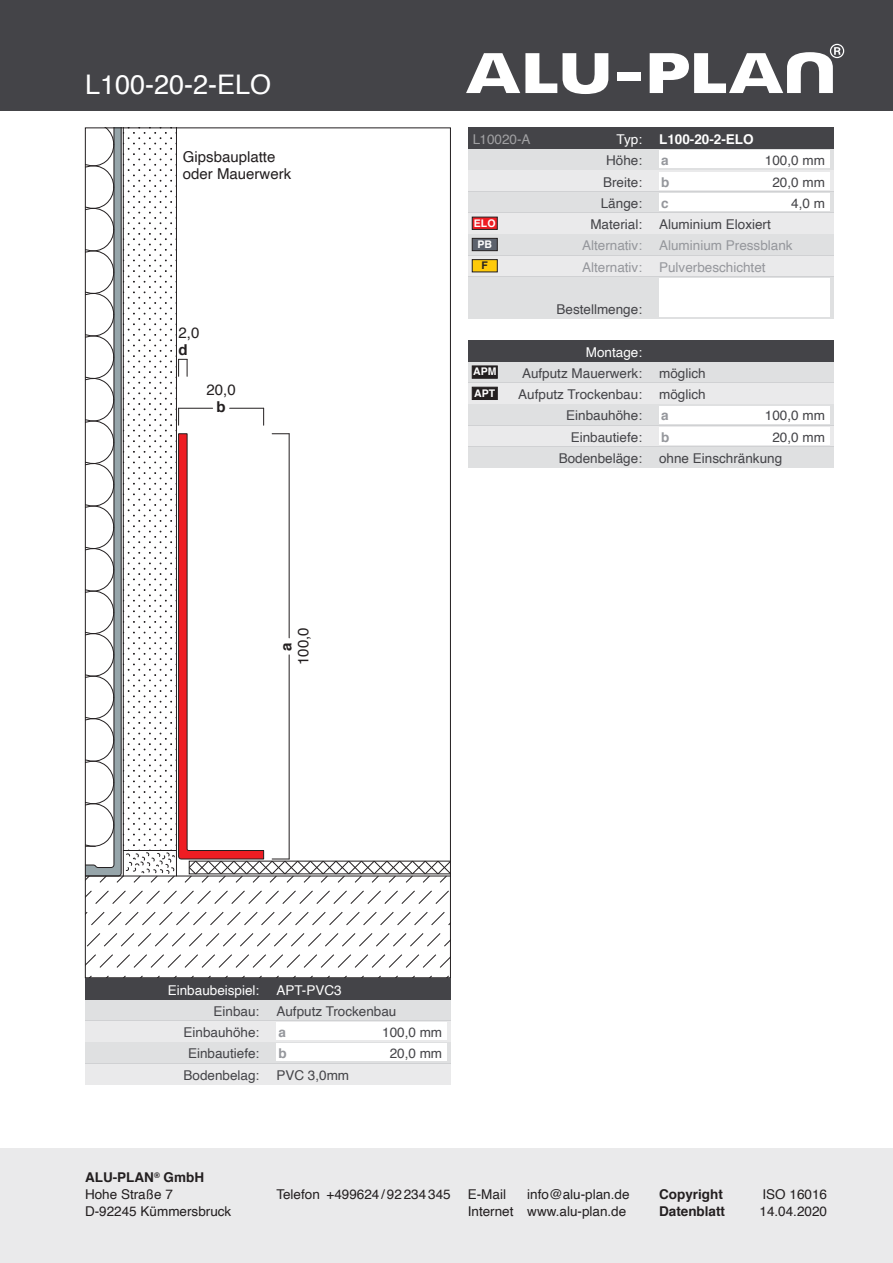
<style>
.page{position:relative;width:893px;height:1263px;background:#fff}
.page>*{position:absolute;margin:0;border:0;box-sizing:border-box;transform-origin:0 0}
.t1{font:27px "Helvetica";color:#fff}
.t2{font:15px/17px "Helvetica";color:#231f20;text-align:center}
.t3{font:700 15px "Helvetica";color:#231f20}
.t4{font:13.5px "Helvetica";color:#444448}
.t5{font:13.5px "Helvetica";color:#231f20}
.t6{font:13.5px "Helvetica";color:#95979c}
.t7{font:13.5px "Helvetica";color:#fff}
.t8{font:700 13.5px "Helvetica";color:#231f20}
.t9{font:700 13.5px "Helvetica";color:#fff}
.t10{font:700 13.5px "Helvetica";color:#95979c}
.t11{font:700 10.5px "Helvetica";color:#fff}
.t12{font:700 10.5px "Helvetica";color:#231f20}
.s1{font-weight:700}
</style>
<div class="page">
<div style="left:0;top:1148px;width:893px;height:115px;background:#eaeaeb"></div>
<div style="left:0;top:0;width:893px;height:111px;background:#444448"></div>
<svg style="left:87px;top:890px;width:362px;height:14px"></svg>
<svg style="left:87px;top:912px;width:362px;height:14px"></svg>
<svg style="left:87px;top:933px;width:362px;height:14px"></svg>
<svg style="left:87px;top:954px;width:362px;height:14px"></svg>
<svg style="left:90px;top:975px;width:359px;height:1px"></svg>
<svg style="left:87px;top:130px;width:362px;height:753px"></svg>
<div style="left:468px;top:383px;width:365px;height:21px;background:#eaeaeb"></div>
<div style="left:468px;top:361px;width:365px;height:22px;background:#dfe0e1"></div>
<div style="left:468px;top:446px;width:365px;height:22px;background:#dfe0e1"></div>
<div style="left:468px;top:425px;width:365px;height:21px;background:#eaeaeb"></div>
<div style="left:659px;top:427px;width:170px;height:17px;background:#fff"></div>
<div style="left:468px;top:404px;width:365px;height:21px;background:#dfe0e1"></div>
<div style="left:659px;top:406px;width:170px;height:17px;background:#fff"></div>
<div style="left:468px;top:340px;width:365px;height:21px;background:#444448"></div>
<div style="left:85px;top:999px;width:366px;height:21px;background:#dfe0e1"></div>
<div style="left:85px;top:1063px;width:366px;height:21px;background:#eaeaeb"></div>
<div style="left:85px;top:1042px;width:366px;height:21px;background:#dfe0e1"></div>
<div style="left:276px;top:1044px;width:170px;height:17px;background:#fff"></div>
<div style="left:85px;top:1020px;width:366px;height:22px;background:#eaeaeb"></div>
<div style="left:276px;top:1023px;width:170px;height:17px;background:#fff"></div>
<div style="left:85px;top:978px;width:366px;height:21px;background:#444448"></div>
<div style="left:468px;top:276px;width:365px;height:43px;background:#dfe0e1"></div>
<div style="left:659px;top:279px;width:170px;height:38px;background:#fff"></div>
<div style="left:468px;top:255px;width:365px;height:21px;background:#eaeaeb"></div>
<div style="left:468px;top:234px;width:365px;height:21px;background:#dfe0e1"></div>
<div style="left:468px;top:213px;width:365px;height:21px;background:#eaeaeb"></div>
<div style="left:468px;top:191px;width:365px;height:22px;background:#dfe0e1"></div>
<div style="left:659px;top:193px;width:170px;height:17px;background:#fff"></div>
<div style="left:468px;top:170px;width:365px;height:21px;background:#eaeaeb"></div>
<div style="left:659px;top:172px;width:170px;height:17px;background:#fff"></div>
<div style="left:468px;top:149px;width:365px;height:21px;background:#dfe0e1"></div>
<div style="left:659px;top:151px;width:170px;height:17px;background:#fff"></div>
<div style="left:468px;top:128px;width:365px;height:21px;background:#444448"></div>
<div style="left:472px;top:366px;width:25px;height:12px;background:#231f20"></div>
<div style="left:472px;top:387px;width:25px;height:13px;background:#231f20;border:1px solid #231f20"></div>
<div style="left:472px;top:259px;width:25px;height:13px;background:#feca0a;border:1px solid #231f20"></div>
<div style="left:472px;top:238px;width:25px;height:13px;background:#5c626d;border:1px solid #231f20"></div>
<div style="left:472px;top:217px;width:25px;height:13px;background:#ee1d23;border:1px solid #231f20"></div>
<svg style="left:650px;top:44px;width:194px;height:49px"></svg>
<div style="left:617px;top:72px;width:23px;height:9px;background:#fff"></div>
<svg style="left:466px;top:53px;width:142px;height:41px"></svg>
<p class="t1" style="left:85px;top:63px;width:188px">L100-20-2-ELO</p>
<p class="t2" style="left:183px;top:148px;width:94px">Gipsbauplatte</p>
<p class="t2" style="left:183px;top:165px;width:110px">oder Mauerwerk</p>
<p class="t2" style="left:179px;top:325px;width:22px;text-align:left">2,0 <span class="s1">d</span></p>
<p class="t2" style="left:207px;top:382px;width:31px">20,0</p>
<p class="t3" style="left:217px;top:395px;width:11px">b</p>
<p class="t2" style="left:278px;top:665px;width:39px;rotate:-90deg"><span class="s1">a<br></span>100,0</p>
<p class="t7" style="left:472px;top:129px;width:60px">L10020-A</p>
<p class="t7" style="left:617px;top:129px;width:27px">Typ:</p>
<p class="t9" style="left:659px;top:128px;width:96px">L100-20-2-ELO</p>
<p class="t4" style="left:606px;top:150px;width:38px">Höhe:</p>
<p class="t10" style="left:661px;top:150px;width:9px">a</p>
<p class="t4" style="left:765px;top:150px;width:62px">100,0 mm</p>
<p class="t4" style="left:603px;top:171px;width:41px">Breite:</p>
<p class="t10" style="left:661px;top:171px;width:10px">b</p>
<p class="t4" style="left:772px;top:171px;width:54px">20,0 mm</p>
<p class="t4" style="left:601px;top:193px;width:43px">Länge:</p>
<p class="t10" style="left:661px;top:192px;width:9px">c</p>
<p class="t4" style="left:791px;top:193px;width:35px">4,0 m</p>
<p class="t11" style="left:474px;top:214px;width:23px">ELO</p>
<p class="t4" style="left:590px;top:214px;width:53px">Material:</p>
<p class="t4" style="left:659px;top:214px;width:113px">Aluminium Eloxiert</p>
<p class="t11" style="left:477px;top:236px;width:16px">PB</p>
<p class="t6" style="left:582px;top:235px;width:62px">Alternativ:</p>
<p class="t6" style="left:659px;top:235px;width:135px">Aluminium Pressblank</p>
<p class="t12" style="left:482px;top:257px;width:8px">F</p>
<p class="t6" style="left:582px;top:256px;width:62px">Alternativ:</p>
<p class="t6" style="left:659px;top:256px;width:108px">Pulverbeschichtet</p>
<p class="t4" style="left:556px;top:299px;width:87px">Bestellmenge:</p>
<p class="t11" style="left:473px;top:363px;width:25px">APM</p>
<p class="t11" style="left:474px;top:384px;width:22px">APT</p>
<p class="t7" style="left:586px;top:342px;width:58px">Montage:</p>
<p class="t4" style="left:518px;top:384px;width:125px">Aufputz Trockenbau:</p>
<p class="t4" style="left:659px;top:384px;width:48px">möglich</p>
<p class="t4" style="left:522px;top:363px;width:122px">Aufputz Mauerwerk:</p>
<p class="t4" style="left:659px;top:363px;width:48px">möglich</p>
<p class="t4" style="left:566px;top:405px;width:77px">Einbauhöhe:</p>
<p class="t10" style="left:661px;top:405px;width:9px">a</p>
<p class="t4" style="left:765px;top:405px;width:62px">100,0 mm</p>
<p class="t4" style="left:571px;top:427px;width:73px">Einbautiefe:</p>
<p class="t10" style="left:661px;top:426px;width:10px">b</p>
<p class="t4" style="left:772px;top:427px;width:54px">20,0 mm</p>
<p class="t4" style="left:559px;top:448px;width:85px">Bodenbeläge:</p>
<p class="t4" style="left:659px;top:448px;width:125px">ohne Einschränkung</p>
<p class="t7" style="left:168px;top:979px;width:93px">Einbaubeispiel:</p>
<p class="t4" style="left:214px;top:1001px;width:47px">Einbau:</p>
<p class="t7" style="left:276px;top:979px;width:67px">APT-PVC3</p>
<p class="t4" style="left:276px;top:1001px;width:122px">Aufputz Trockenbau</p>
<p class="t4" style="left:184px;top:1022px;width:77px">Einbauhöhe:</p>
<p class="t10" style="left:279px;top:1021px;width:9px">a</p>
<p class="t4" style="left:382px;top:1022px;width:62px">100,0 mm</p>
<p class="t4" style="left:188px;top:1043px;width:73px">Einbautiefe:</p>
<p class="t10" style="left:279px;top:1043px;width:10px">b</p>
<p class="t4" style="left:390px;top:1043px;width:54px">20,0 mm</p>
<p class="t4" style="left:184px;top:1064px;width:77px">Bodenbelag:</p>
<p class="t4" style="left:276px;top:1064px;width:74px">PVC 3,0mm</p>
<p class="t8" style="left:85px;top:1166px;width:121px">ALU-PLAN<sup>®</sup> GmbH</p>
<p class="t5" style="left:85px;top:1184px;width:89px">Hohe Straße 7</p>
<p class="t5" style="left:85px;top:1201px;width:148px">D-92245 Kümmersbruck</p>
<p class="t5" style="left:276px;top:1184px;width:176px">Telefon +499624 /92 234 345</p>
<p class="t8" style="left:659px;top:1183px;width:65px">Copyright</p>
<p class="t5" style="left:762px;top:1184px;width:66px">ISO 16016</p>
<p class="t8" style="left:659px;top:1200px;width:68px">Datenblatt</p>
<p class="t5" style="left:759px;top:1201px;width:69px">14.04.2020</p>
<p class="t5" style="left:468px;top:1184px;width:40px">E-Mail</p>
<p class="t5" style="left:527px;top:1184px;width:104px">info@alu-plan.de</p>
<p class="t5" style="left:468px;top:1201px;width:160px">Internet www.alu-plan.de</p>
</div>
